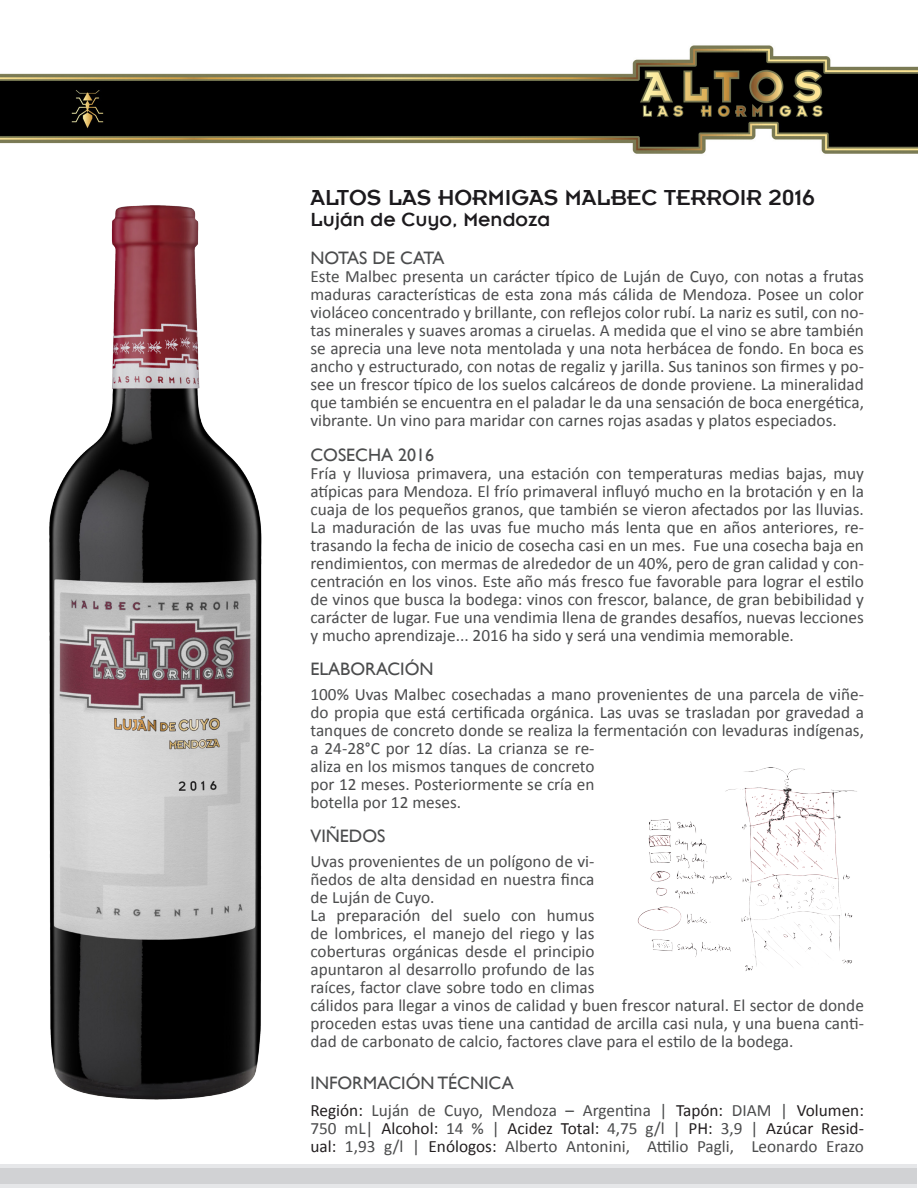
<style>
.page{position:relative;width:918px;height:1188px;background:#fff}
.page>*{position:absolute;margin:0;border:0;box-sizing:border-box;transform-origin:0 0}
.t1{font:24px "Insignia LT";color:#1c1a1d}
.t2{font:21px "Insignia LT";color:#1c1a1d}
.Text{font:18px "Gill Sans";color:#4b4c4d}
.Text-2{font:18px "Gill Sans";letter-spacing:-.03em;color:#4b4c4d}
.Text-3{font:17.25px/18px "Calibri";color:#4b4c4d;text-align:justify}
.s1{color:#231f20}
</style>
<div class="page">
<div style="left:1px;top:1165px;width:916px;height:23px;background:#e6e7e9"></div>
<div style="left:1px;top:1168px;width:916px;height:16px;background:#d1d2d4"></div>
<img style="left:637px;top:767px;width:220px;height:204px">
<img style="left:1px;top:45px;width:917px;height:109px">
<img style="left:49px;top:205px;width:213px;height:895px">
<p class="t1" style="left:310px;top:185px;width:506px">ALTOS LAS HORMIGAS MALBEC TERROIR 2016</p>
<p class="t2" style="left:310px;top:209px;width:241px">Luján de Cuyo, Mendoza</p>
<p class="Text-2" style="left:310px;top:248px;width:135px">NOTAS DE CATA</p>
<p class="Text-3" style="left:310px;top:267px;width:555px">Este Malbec presenta un carácter típico de Luján de Cuyo, con notas a frutas maduras características de esta zona más cálida de Mendoza. Posee un color violáceo concentrado y brillante, con reflejos color rubí. La nariz es sutil, con no&shy;tas minerales y suaves aromas a ciruelas. A medida que el vino se abre también se aprecia una leve nota mentolada y una nota herbácea de fondo. En boca es ancho y estructurado, con notas de regaliz y jarilla. Sus taninos son firmes y po&shy;see un frescor típico de los suelos calcáreos de donde proviene. La mineralidad que también se encuentra en el paladar le da una sensación de boca energética, vibrante. Un vino para maridar con carnes rojas asadas y platos especiados.</p>
<p class="Text" style="left:310px;top:445px;width:125px">COSECHA 2016</p>
<p class="Text-3" style="left:310px;top:465px;width:555px">Fría y lluviosa primavera, una estación con temperaturas medias bajas, muy atípicas para Mendoza. El frío primaveral influyó mucho en la brotación y en la cuaja de los pequeños granos, que también se vieron afectados por las lluvias.<br>La maduración de las uvas fue mucho más lenta que en años anteriores, re&shy;trasando la fecha de inicio de cosecha casi en un mes. Fue una cosecha baja en rendimientos, con mermas de alrededor de un 40%, pero de gran calidad y con&shy;centración en los vinos. Este año más fresco fue favorable para lograr el estilo de vinos que busca la bodega: vinos con frescor, balance, de gran bebibilidad y carácter de lugar. Fue una vendimia llena de grandes desafíos, nuevas lecciones y mucho aprendizaje... 2016 ha sido y será una vendimia memorable.</p>
<p class="Text" style="left:310px;top:658px;width:125px">ELABORACIÓN</p>
<p class="Text-3" style="left:310px;top:685px;width:555px;text-align:left">100% Uvas Malbec cosechadas a mano provenientes de una parcela de viñe&shy;do propia que está certificada orgánica. Las uvas se trasladan por gravedad a tanques de concreto donde se realiza la fermentación con levaduras indígenas, a 24-28°C por 12 días. La crianza se re-<br>aliza en los mismos tanques de concreto<br>por 12 meses. Posteriormente se cría en<br>botella por 12 meses.</p>
<p class="Text" style="left:310px;top:826px;width:76px">VIÑEDOS</p>
<p class="Text-3" style="left:310px;top:852px;width:286px">Uvas provenientes de un polígono de vi&shy;ñedos de alta densidad en nuestra finca de Luján de Cuyo.</p>
<p class="Text-3" style="left:310px;top:906px;width:555px;text-align:left">La preparación del suelo con humus<br>de lombrices, el manejo del riego y las<br>coberturas orgánicas desde el principio<br>apuntaron al desarrollo profundo de las<br>raíces, factor clave sobre todo en climas<br>cálidos para llegar a vinos de calidad y buen frescor natural. El sector de donde proceden estas uvas tiene una cantidad de arcilla casi nula, y una buena canti&shy;dad de carbonato de calcio, factores clave para el estilo de la bodega.</p>
<p class="Text" style="left:310px;top:1072px;width:205px">INFORMACIÓN TÉCNICA</p>
<p class="Text-3" style="left:310px;top:1101px;width:555px"><span class="s1">Región:</span> Luján de Cuyo, Mendoza – Argentina | <span class="s1">Tapón:</span> DIAM | <span class="s1">Volumen:<br></span>750 mL| <span class="s1">Alcohol:</span> 14 % | <span class="s1">Acidez Total:</span> 4,75 g/l | <span class="s1">PH:</span> 3,9 | <span class="s1">Azúcar Resid&shy;ual:</span> 1,93 g/l | <span class="s1">Enólogos:</span> Alberto Antonini, Attilio Pagli, Leonardo Erazo</p>
</div>
